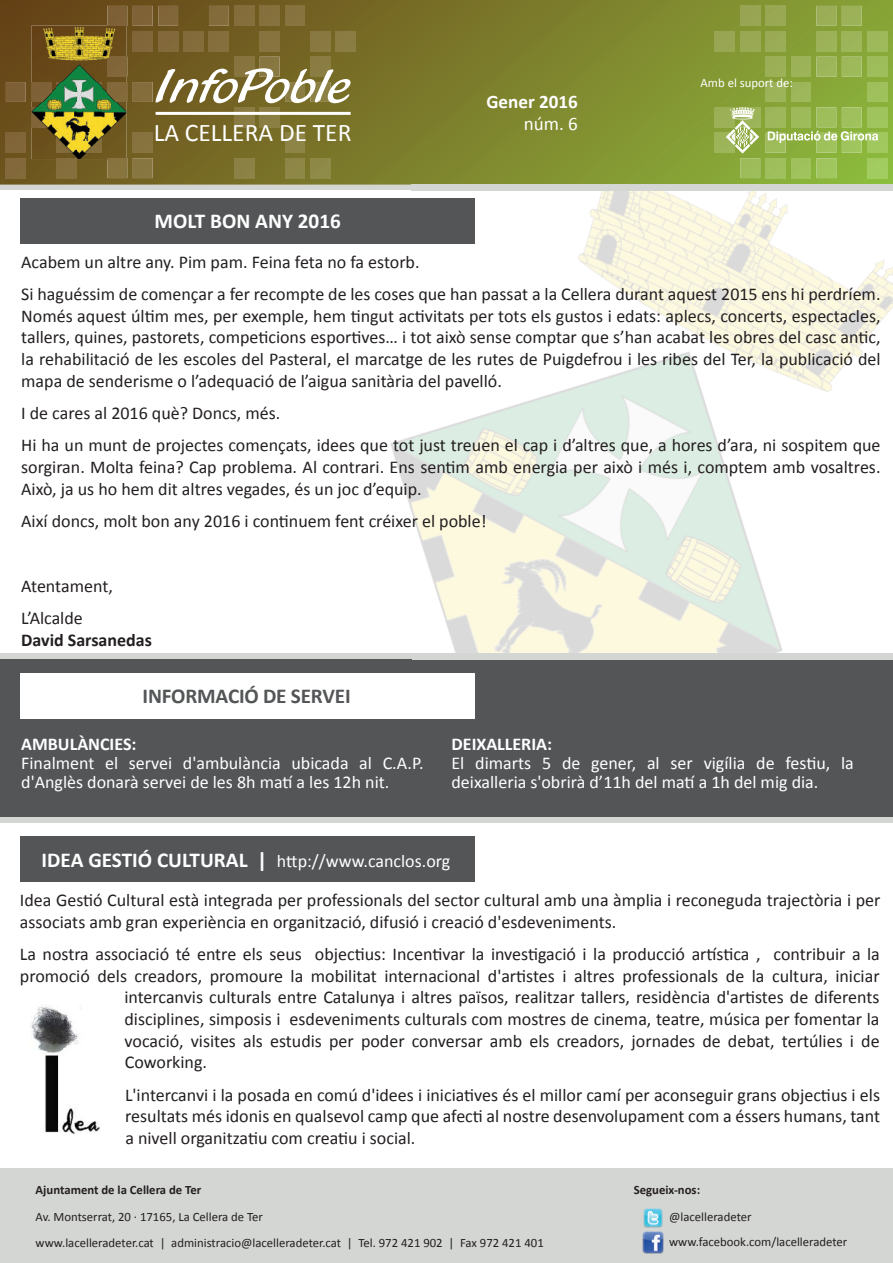
<style>
.page{position:relative;width:893px;height:1263px;background:#fff}
.page>*{position:absolute;margin:0;border:0;box-sizing:border-box;transform-origin:0 0}
.t1{font:25.5px "Calibri";color:#fff}
.t2{font:700 21.15px "Calibri";letter-spacing:-.01em;color:#535557}
.t3{font:700 21.15px "Calibri";color:#fff}
.t4{font:700 19.05px "Calibri";color:#fff}
.t5{font:19.05px "Calibri";color:#fff}
.t6{font:18px/21.6px "Calibri";color:#231f20}
.t7{font:18px/19px "Calibri";color:#fff}
.t8{font:700 18px "Calibri";color:#fff}
.t9{font:700 18px "Calibri";color:#231f20}
.t10{font:12.75px/25.8px "Calibri";color:#231f20}
.t11{font:700 12.75px "Calibri";color:#231f20}
.t12{font:12.75px "Calibri";color:#fff}
.s1{font-weight:700;font-size:21.15px}
</style>
<div class="page">
<div style="left:0;top:185px;width:893px;height:1078px;background:#d4d6d4"></div>
<div style="left:0;top:191px;width:893px;height:462px;background:#fff"></div>
<img style="left:285px;top:190px;width:608px;height:463px">
<div style="left:0;top:823px;width:893px;height:345px;background:#fff"></div>
<svg style="left:0;top:0;width:893px;height:185px;background:#7c7f2d"></svg>
<svg style="left:6px;top:158px;width:20px;height:20px"></svg>
<svg style="left:234px;top:158px;width:20px;height:20px"></svg>
<svg style="left:285px;top:158px;width:45px;height:20px"></svg>
<div style="left:6px;top:133px;width:20px;height:20px;background:#816639"></div>
<svg style="left:133px;top:133px;width:20px;height:45px"></svg>
<div style="left:285px;top:133px;width:20px;height:20px;background:#8d8445"></div>
<svg style="left:6px;top:82px;width:25px;height:45px"></svg>
<svg style="left:126px;top:57px;width:1px;height:45px"></svg>
<svg style="left:184px;top:31px;width:19px;height:20px"></svg>
<svg style="left:260px;top:31px;width:20px;height:20px"></svg>
<svg style="left:310px;top:31px;width:20px;height:20px"></svg>
<svg style="left:336px;top:31px;width:20px;height:20px"></svg>
<svg style="left:133px;top:6px;width:45px;height:45px;background:#7d6234"></svg>
<svg style="left:209px;top:6px;width:20px;height:45px"></svg>
<div style="left:234px;top:6px;width:20px;height:20px;background:#856e3c"></div>
<div style="left:260px;top:6px;width:20px;height:20px;background:#86703d"></div>
<div style="left:285px;top:6px;width:20px;height:20px;background:#87733e"></div>
<img style="left:31px;top:26px;width:95px;height:133px">
<svg style="left:57px;top:158px;width:20px;height:20px"></svg>
<svg style="left:107px;top:158px;width:20px;height:20px"></svg>
<img style="left:57px;top:133px;width:20px;height:20px">
<img style="left:82px;top:133px;width:20px;height:20px">
<img style="left:31px;top:107px;width:20px;height:20px">
<img style="left:57px;top:107px;width:20px;height:20px">
<img style="left:82px;top:107px;width:20px;height:20px">
<img style="left:31px;top:82px;width:20px;height:20px">
<img style="left:57px;top:82px;width:20px;height:20px">
<img style="left:82px;top:82px;width:20px;height:20px">
<img style="left:107px;top:82px;width:19px;height:20px">
<img style="left:107px;top:57px;width:19px;height:20px">
<svg style="left:107px;top:6px;width:20px;height:21px"></svg>
<svg style="left:133px;top:57px;width:218px;height:70px;background:#918452"></svg>
<div style="left:766px;top:31px;width:19px;height:20px;background:#9aac55"></div>
<div style="left:867px;top:31px;width:20px;height:20px;background:#9db959"></div>
<svg style="left:715px;top:6px;width:45px;height:45px;background:#8f9e45"></svg>
<svg style="left:766px;top:6px;width:19px;height:20px"></svg>
<svg style="left:816px;top:6px;width:20px;height:45px"></svg>
<svg style="left:842px;top:6px;width:20px;height:45px"></svg>
<img style="left:643px;top:1208px;width:20px;height:20px">
<img style="left:642px;top:1232px;width:21px;height:21px">
<div style="left:20px;top:837px;width:454px;height:45px;background:#535557"></div>
<div style="left:20px;top:199px;width:454px;height:45px;background:#535557"></div>
<svg style="left:715px;top:107px;width:45px;height:71px;background:#a3ba66"></svg>
<svg style="left:766px;top:57px;width:121px;height:121px;background:#98b853"></svg>
<img style="left:31px;top:1006px;width:69px;height:128px">
<div style="left:0;top:659px;width:893px;height:158px;background:#535557"></div>
<div style="left:20px;top:673px;width:454px;height:45px;background:#fff"></div>
<div style="left:412px;top:185px;width:481px;height:6px;background:#d4d6d4"></div>
<h1 class="t1" style="left:154px;top:116px;width:199px">LA CELLERA DE TER</h1>
<p class="t3" style="left:155px;top:208px;width:188px">MOLT BON ANY 2016</p>
<p class="t4" style="left:486px;top:89px;width:93px">Gener 2016</p>
<p class="t5" style="left:524px;top:112px;width:56px">núm. 6</p>
<p class="t12" style="left:701px;top:75px;width:94px">Amb el suport de:</p>
<p class="t6" style="left:21px;top:245px;width:861px;line-height:32.4px">Acabem un altre any. Pim pam. Feina feta no fa estorb.<br>Si haguéssim de començar a fer recompte de les coses que han passat a la Cellera durant aquest 2015 ens hi perdríem.</p>
<p class="t6" style="left:21px;top:304px;width:861px;text-align:justify">Només aquest últim mes, per exemple, hem tingut activitats per tots els gustos i edats: aplecs, concerts, espectacles, tallers, quines, pastorets, competicions esportives… i tot això sense comptar que s’han acabat les obres del casc antic, la rehabilitació de les escoles del Pasteral, el marcatge de les rutes de Puigdefrou i les ribes del Ter, la publicació del mapa de senderisme o l’adequació de l’aigua sanitària del pavelló.</p>
<p class="t6" style="left:21px;top:396px;width:861px;line-height:32.4px">I de cares al 2016 què? Doncs, més.<br>Hi ha un munt de projectes començats, idees que tot just treuen el cap i d’altres que, a hores d’ara, ni sospitem que</p>
<p class="t6" style="left:21px;top:455px;width:861px">sorgiran. Molta feina? Cap problema. Al contrari. Ens sentim amb energia per això i més i, comptem amb vosaltres.<br>Això, ja us ho hem dit altres vegades, és un joc d’equip.</p>
<p class="t6" style="left:21px;top:509px;width:467px">Així doncs, molt bon any 2016 i continuem fent créixer el poble!</p>
<p class="t6" style="left:21px;top:569px;width:93px;line-height:32.4px">Atentament,<br>L’Alcalde</p>
<p class="t9" style="left:21px;top:629px;width:132px">David Sarsanedas</p>
<p class="t2" style="left:143px;top:683px;width:210px">INFORMACIÓ DE SERVEI</p>
<p class="t8" style="left:21px;top:733px;width:117px">AMBULÀNCIES:</p>
<p class="t7" style="left:21px;top:753px;width:404px">Finalment el servei d'ambulància ubicada al C.A.P. d'Anglès donarà servei de les 8h matí a les 12h nit.</p>
<p class="t8" style="left:452px;top:733px;width:102px">DEIXALLERIA:</p>
<p class="t7" style="left:452px;top:753px;width:404px">El dimarts 5 de gener, al ser vigília de festiu, la deixalleria s'obrirà d’11h del matí a 1h del mig dia.</p>
<p class="t7" style="left:42px;top:850px;width:410px"><span class="s1">IDEA GESTIÓ CULTURAL |</span> http://www.canclos.org</p>
<p class="t6" style="left:20px;top:888px;width:862px">Idea Gestió Cultural està integrada per professionals del sector cultural amb una àmplia i reconeguda trajectòria i per associats amb gran experiència en organització, difusió i creació d'esdeveniments.</p>
<p class="t6" style="left:20px;top:942px;width:861px">La nostra associació té entre els seus objectius: Incentivar la investigació i la producció artística , contribuir a la</p>
<p class="t6" style="left:20px;top:964px;width:861px">promoció dels creadors, promoure la mobilitat internacional d'artistes i altres professionals de la cultura, iniciar</p>
<p class="t6" style="left:124px;top:986px;width:757px">intercanvis culturals entre Catalunya i altres països, realitzar tallers, residència d'artistes de diferents</p>
<p class="t6" style="left:124px;top:1007px;width:756px">disciplines, simposis i esdeveniments culturals com mostres de cinema, teatre, música per fomentar la</p>
<p class="t6" style="left:125px;top:1029px;width:756px">vocació, visites als estudis per poder conversar amb els creadors, jornades de debat, tertúlies i de</p>
<p class="t6" style="left:125px;top:1050px;width:84px">Coworking.</p>
<p class="t6" style="left:125px;top:1083px;width:757px;text-align:justify">L'intercanvi i la posada en comú d'idees i iniciatives és el millor camí per aconseguir grans objectius i els resultats més idonis en qualsevol camp que afecti al nostre desenvolupament com a éssers humans, tant a nivell organitzatiu com creatiu i social.</p>
<p class="t11" style="left:36px;top:1182px;width:167px">Ajuntament de la Cellera de Ter</p>
<p class="t10" style="left:36px;top:1202px;width:510px;line-height:26.5px">Av. Montserrat, 20 · 17165, La Cellera de Ter<br>www.lacelleradeter.cat | administracio@lacelleradeter.cat | Tel. 972 421 902 | Fax 972 421 401</p>
<p class="t11" style="left:634px;top:1182px;width:68px">Segueix-nos:</p>
<p class="t10" style="left:669px;top:1203px;width:180px">@lacelleradeter www.facebook.com/lacelleradeter</p>
</div>
